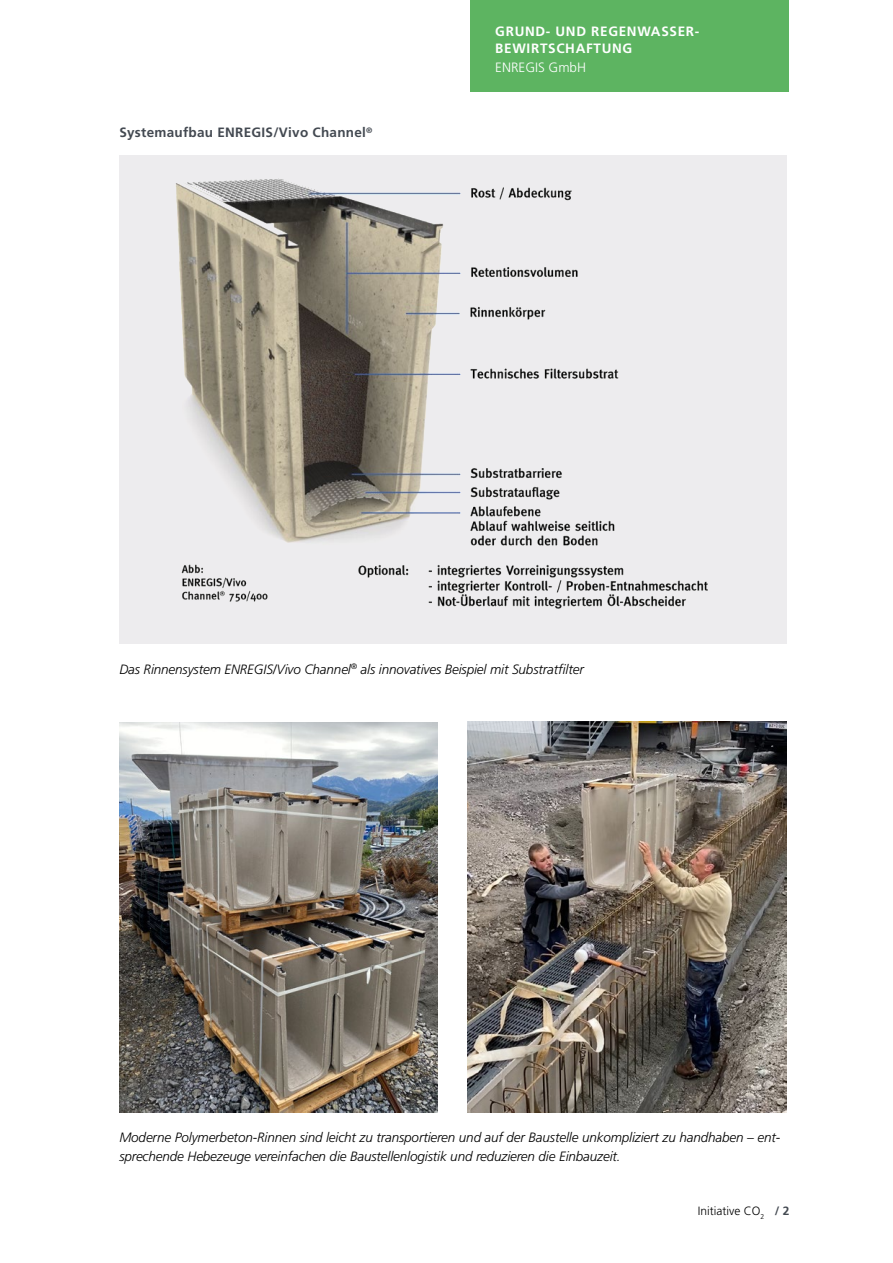
<style>
.page{position:relative;width:893px;height:1263px;background:#fff}
.page>*{position:absolute;margin:0;border:0;box-sizing:border-box;transform-origin:0 0}
.t1{font:italic 300 13.5px/19.5px "Frutiger";letter-spacing:-.01em;color:#000}
.t2{font:700 13.5px/16.5px "Frutiger";letter-spacing:.05em;color:#fff}
.t3{font:700 13.5px "Frutiger";letter-spacing:.02em;color:#434951}
.t4{font:300 13.5px "Frutiger";color:#fff}
.t5{font:300 12px "Frutiger";color:#000}
.t6{font:300 7.05px "Frutiger";color:#000}
.s1{font-weight:700;color:#434951}
</style>
<div class="page">
<img style="left:120px;top:722px;width:318px;height:390px">
<img style="left:468px;top:722px;width:319px;height:390px">
<div style="left:119px;top:155px;width:668px;height:489px;background:#edecee"></div>
<img style="left:175px;top:178px;width:533px;height:431px">
<div style="left:470px;top:0;width:319px;height:91px;background:#5db461"></div>
<p class="t3" style="left:119px;top:124px;width:255px">Systemaufbau ENREGIS/Vivo Channel<sup>®</sup></p>
<p class="t2" style="left:495px;top:24px;width:206px">GRUND- UND REGENWASSER-<br>BEWIRTSCHAFTUNG</p>
<p class="t4" style="left:495px;top:60px;width:92px">ENREGIS GmbH</p>
<p class="t1" style="left:119px;top:659px;width:466px">Das Rinnensystem ENREGIS/Vivo Channel<sup>®</sup> als innovatives Beispiel mit Substratfilter</p>
<p class="t1" style="left:119px;top:1127px;width:662px">Moderne Polymerbeton-Rinnen sind leicht zu transportieren und auf der Baustelle unkompliziert zu handhaben – ent&shy;sprechende Hebezeuge vereinfachen die Baustellenlogistik und reduzieren die Einbauzeit.</p>
<p class="t5" style="left:698px;top:1204px;width:93px">Initiative CO <span class="s1">/ 2</span></p>
<p class="t6" style="left:760px;top:1212px;width:5px">2</p>
</div>
